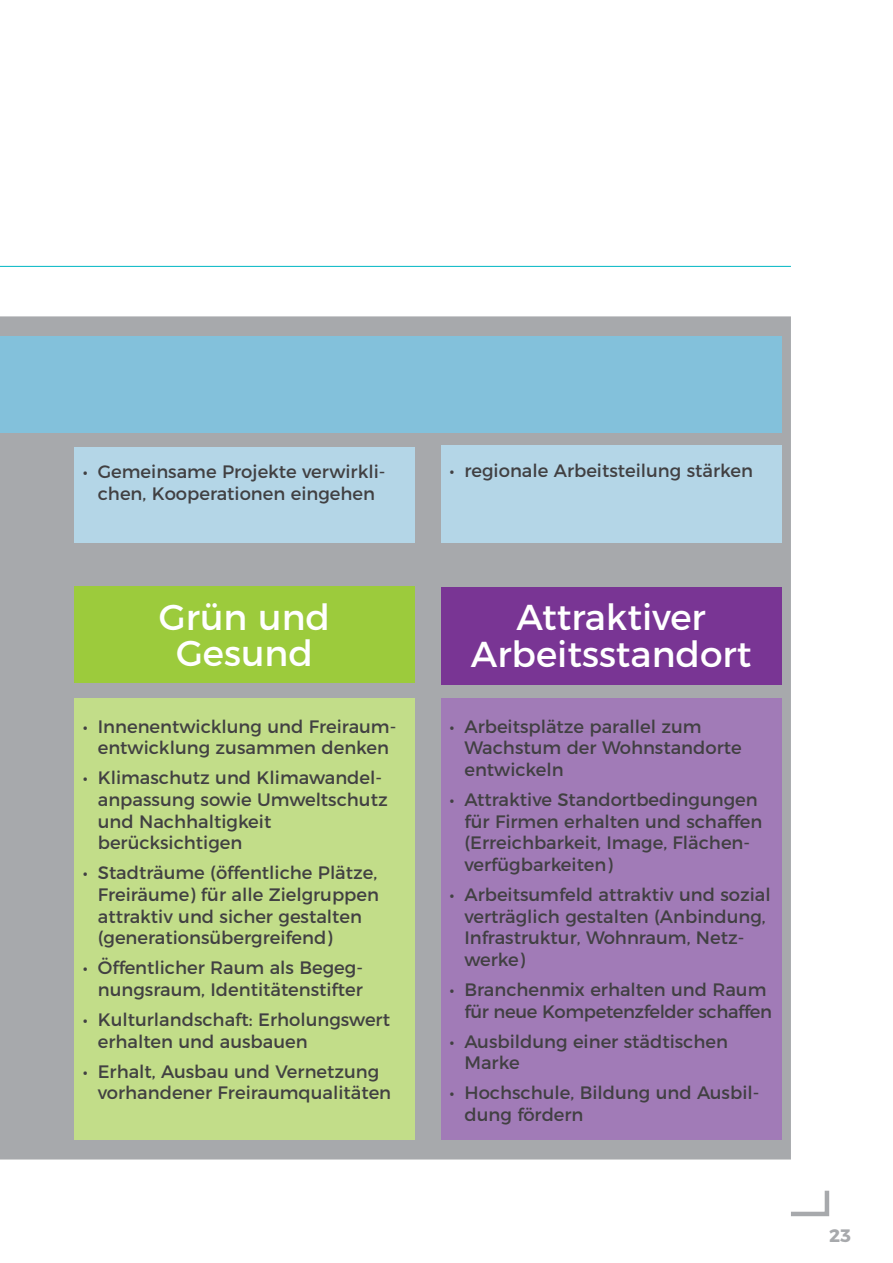
<style>
.page{position:relative;width:893px;height:1263px;background:#fff}
.page>*{position:absolute;margin:0;border:0;box-sizing:border-box;transform-origin:0 0}
.t1{font:36px/36px "Montserrat";color:#fff;text-align:center}
.t2{font:18px/21.6px "Montserrat";color:#414042}
.t3{font:18px/21.6px "Montserrat";letter-spacing:-.02em;color:#414042}
.t4{font:700 18px "Montserrat";color:#a7a9ac}
</style>
<div class="page">
<svg style="left:791px;top:1190px;width:39px;height:27px"></svg>
<div style="left:0;top:316px;width:791px;height:843px;background:#a7a9ac"></div>
<div style="left:0;top:336px;width:781px;height:97px;background:#83c1db"></div>
<div style="left:74px;top:447px;width:341px;height:96px;background:#b4d6e7"></div>
<div style="left:74px;top:698px;width:341px;height:442px;background:#c2dd89"></div>
<div style="left:74px;top:587px;width:341px;height:96px;background:#9ccb3c"></div>
<div style="left:441px;top:445px;width:340px;height:98px;background:#b4d6e7"></div>
<div style="left:441px;top:698px;width:340px;height:442px;background:#a17bb7"></div>
<div style="left:441px;top:587px;width:340px;height:97px;background:#793594"></div>
<hr style="left:0;top:266px;width:791px;height:1px;background:#1cbeca">
<p class="t2" style="left:83px;top:459px;width:304px;text-align:center">• Gemeinsame Projekte verwirkli&shy;chen, Kooperationen eingehen</p>
<h1 class="t1" style="left:159px;top:596px;width:173px">Grün und<br>Gesund</h1>
<p class="t2" style="left:83px;top:714px;width:315px;text-align:center">• Innenentwicklung und Freiraum&shy;entwicklung zusammen denken</p>
<p class="t2" style="left:98px;top:766px;width:291px;text-indent:-15px">• Klimaschutz und Klimawandel&shy;anpassung sowie Umweltschutz und Nachhaltigkeit berücksichtigen</p>
<p class="t2" style="left:98px;top:861px;width:283px;text-indent:-15px">• Stadträume (öffentliche Plätze,<br>Freiräume) für alle Zielgruppen attraktiv und sicher gestalten (generationsübergreifend)</p>
<p class="t2" style="left:83px;top:956px;width:282px;text-align:right">• Öffentlicher Raum als Begeg&shy;nungsraum, Identitätenstifter</p>
<p class="t2" style="left:98px;top:1007px;width:294px;text-indent:-15px">• Kulturlandschaft: Erholungswert erhalten und ausbauen</p>
<p class="t2" style="left:98px;top:1059px;width:295px;text-indent:-15px">• Erhalt, Ausbau und Vernetzung vorhandener Freiraumqualitäten</p>
<p class="t2" style="left:450px;top:458px;width:305px">• regionale Arbeitsteilung stärken</p>
<h1 class="t1" style="left:471px;top:597px;width:282px">Attraktiver<br>Arbeitsstandort</h1>
<p class="t2" style="left:464px;top:714px;width:279px;text-indent:-15px">• Arbeitsplätze parallel zum<br>Wachstum der Wohnstandorte entwickeln</p>
<p class="t2" style="left:464px;top:787px;width:299px;text-indent:-15px">• Attraktive Standortbedingungen für Firmen erhalten und schaffen (Erreichbarkeit, Image, Flächen&shy;verfügbarkeiten)</p>
<p class="t2" style="left:464px;top:882px;width:308px;text-indent:-15px">• Arbeitsumfeld attraktiv und sozial verträglich gestalten (Anbindung,<br>Infrastruktur, Wohnraum, Netz&shy;werke)</p>
<p class="t3" style="left:464px;top:977px;width:309px;text-indent:-15px">• Branchenmix erhalten und Raum für neue Kompetenzfelder schaffen</p>
<p class="t2" style="left:464px;top:1029px;width:265px;text-indent:-15px">• Ausbildung einer städtischen<br>Marke</p>
<p class="t2" style="left:464px;top:1080px;width:296px;text-indent:-15px">• Hochschule, Bildung und Ausbil&shy;dung fördern</p>
<p class="t4" style="left:829px;top:1220px;width:24px">23</p>
</div>
